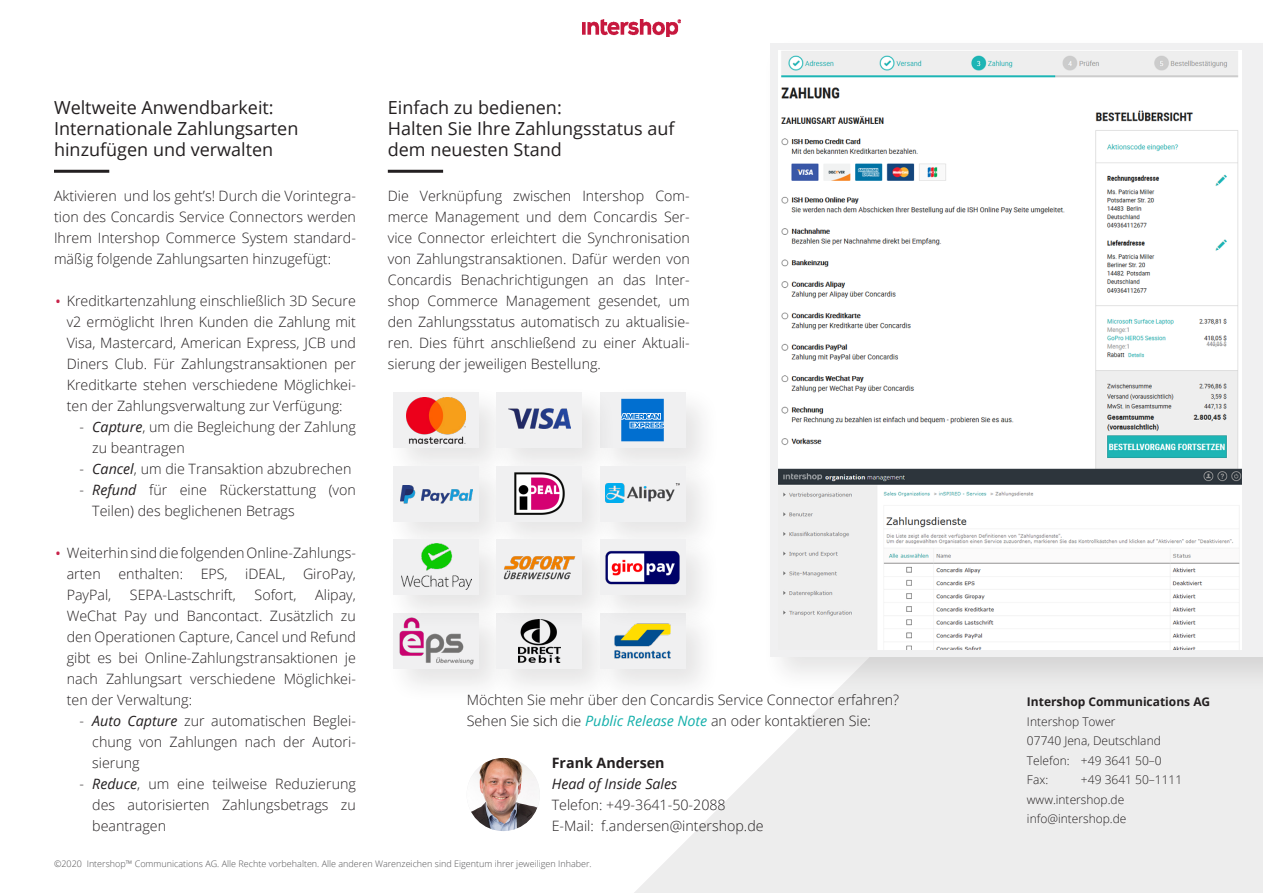
<style>
.page{position:relative;width:1263px;height:893px;background:#fff}
.page>*{position:absolute;margin:0;border:0;box-sizing:border-box;transform-origin:0 0}
.Subheading_01_12_14{font:18px/21px "Open Sans";color:#231f20}
.Running_Text_9_5_14{font:300 14.25px/21px "Open Sans";color:#231f20;text-align:justify}
.Running_Text_9_5_14-2{font:italic 14.25px "Open Sans";color:#231f20}
.Running_Text_9_5_14-3{font:700 14.25px "Open Sans";color:#231f20}
.Company_Text_8_13_pt{font:300 12px/19.5px "Open Sans";color:#231f20}
.Picture_Text_Caption{font:300 9px "Open Sans";color:#535355}
.s1{font-size:21px;color:#c82249}
.s2{font-weight:400;font-style:italic}
.s3{font-weight:400;font-style:italic;color:#13afaa}
.s4{font-weight:700}
</style>
<div class="page">
<svg style="left:634px;top:36px;width:629px;height:857px;fill:#ededed"></svg>
<div style="left:386px;top:384px;width:128px;height:99px;background:#231f20;opacity:.12"></div>
<div style="left:394px;top:392px;width:85px;height:56px;background:#f0f0f1"></div>
<img style="left:407px;top:397px;width:59px;height:46px">
<div style="left:592px;top:384px;width:129px;height:99px;background:#231f20;opacity:.12"></div>
<div style="left:600px;top:392px;width:85px;height:56px;background:#f0f0f1"></div>
<svg style="left:621px;top:399px;width:43px;height:42px;background:#2684d6"></svg>
<div style="left:489px;top:384px;width:128px;height:99px;background:#231f20;opacity:.12"></div>
<div style="left:497px;top:392px;width:85px;height:56px;background:#f0f0f1"></div>
<img style="left:508px;top:409px;width:62px;height:20px">
<div style="left:386px;top:458px;width:128px;height:99px;background:#231f20;opacity:.12"></div>
<div style="left:394px;top:466px;width:85px;height:55px;background:#f0f0f1"></div>
<img style="left:400px;top:486px;width:72px;height:18px">
<div style="left:489px;top:458px;width:128px;height:99px;background:#f0f0f1"></div>
<img style="left:514px;top:472px;width:51px;height:43px">
<div style="left:592px;top:458px;width:129px;height:99px;background:#f4f4f4"></div>
<div style="left:600px;top:466px;width:85px;height:55px;background:#f0f0f1"></div>
<img style="left:606px;top:484px;width:73px;height:19px">
<div style="left:386px;top:605px;width:128px;height:99px;background:#231f20;opacity:.12"></div>
<div style="left:394px;top:613px;width:85px;height:56px;background:#f0f0f1"></div>
<img style="left:399px;top:631px;width:75px;height:34px">
<div style="left:489px;top:605px;width:128px;height:99px;background:#231f20;opacity:.12"></div>
<div style="left:497px;top:613px;width:85px;height:56px;background:#f0f0f1"></div>
<img style="left:518px;top:631px;width:43px;height:31px">
<div style="left:592px;top:605px;width:129px;height:99px;background:#231f20;opacity:.12"></div>
<div style="left:600px;top:613px;width:85px;height:56px;background:#f0f0f1"></div>
<img style="left:614px;top:631px;width:57px;height:28px">
<div style="left:386px;top:532px;width:128px;height:99px;background:#231f20;opacity:.12"></div>
<div style="left:394px;top:540px;width:85px;height:55px;background:#f0f0f1"></div>
<img style="left:401px;top:544px;width:70px;height:45px">
<div style="left:489px;top:532px;width:128px;height:99px;background:#f0f0f1"></div>
<img style="left:503px;top:556px;width:73px;height:23px">
<div style="left:592px;top:532px;width:129px;height:99px;background:#f4f3f3"></div>
<div style="left:600px;top:540px;width:85px;height:55px;background:#f0f0f1"></div>
<img style="left:605px;top:550px;width:75px;height:35px">
<img style="left:582px;top:19px;width:99px;height:17px">
<hr style="left:54px;top:170px;width:55px;height:3px;background:#231f20">
<hr style="left:388px;top:170px;width:55px;height:3px;background:#231f20">
<div style="left:762px;top:36px;width:501px;height:657px;background:#231f20;opacity:.12"></div>
<div style="left:770px;top:44px;width:493px;height:613px;background:#f0f0f1"></div>
<img style="left:778px;top:51px;width:464px;height:599px">
<img style="left:467px;top:758px;width:73px;height:73px;border-radius:37px">
<p class="Subheading_01_12_14" style="left:54px;top:97px;width:221px">Weltweite Anwendbarkeit:</p>
<p class="Subheading_01_12_14" style="left:54px;top:118px;width:246px">Internationale Zahlungsarten hinzufügen und verwalten</p>
<p class="Running_Text_9_5_14" style="left:54px;top:185px;width:303px">Aktivieren und los geht’s! Durch die Vorintegra&shy;tion des Concardis Service Connectors werden Ihrem Intershop Commerce System standard&shy;mäßig folgende Zahlungsarten hinzugefügt:</p>
<p class="Running_Text_9_5_14" style="left:67px;top:290px;width:291px;text-indent:-13px"><span class="s1">•</span> Kreditkartenzahlung einschließlich 3D Secure v2 ermöglicht Ihren Kunden die Zahlung mit Visa, Mastercard, American Express, JCB und Diners Club. Für Zahlungstransaktionen per Kreditkarte stehen verschiedene Möglichkei&shy;ten der Zahlungsverwaltung zur Verfügung:</p>
<p class="Running_Text_9_5_14" style="left:92px;top:416px;width:265px;text-indent:-13px">- <span class="s2">Capture</span>, um die Begleichung der Zahlung zu beantragen</p>
<p class="Running_Text_9_5_14" style="left:80px;top:458px;width:273px">- <span class="s2">Cancel</span>, um die Transaktion abzubrechen</p>
<p class="Running_Text_9_5_14" style="left:92px;top:479px;width:265px;text-indent:-13px">- <span class="s2">Refund</span> für eine Rückerstattung (von<br>Teilen) des beglichenen Betrags</p>
<p class="Running_Text_9_5_14" style="left:67px;top:542px;width:291px;text-indent:-13px"><span class="s1">•</span> Weiterhin sind die folgenden Online-Zahlungs&shy;arten enthalten: EPS, iDEAL, GiroPay, PayPal,</p>
<p class="Running_Text_9_5_14" style="left:130px;top:584px;width:108px">SEPA-Lastschrift,</p>
<p class="Running_Text_9_5_14" style="left:255px;top:584px;width:44px">Sofort,</p>
<p class="Running_Text_9_5_14" style="left:67px;top:584px;width:291px;text-indent:249px">Alipay, WeChat Pay und Bancontact. Zusätzlich zu den Operationen Capture, Cancel und Refund gibt es bei Online-Zahlungstransaktionen je nach Zahlungsart verschiedene Möglichkei&shy;ten der Verwaltung:</p>
<p class="Running_Text_9_5_14" style="left:92px;top:710px;width:265px;text-indent:-13px">- <span class="s2">Auto Capture</span> zur automatischen Beglei&shy;chung von Zahlungen nach der Autori&shy;sierung</p>
<p class="Running_Text_9_5_14" style="left:92px;top:773px;width:265px;text-indent:-13px">- <span class="s2">Reduce</span>, um eine teilweise Reduzierung des autorisierten Zahlungsbetrags zu beantragen</p>
<p class="Subheading_01_12_14" style="left:388px;top:97px;width:175px">Einfach zu bedienen:</p>
<p class="Subheading_01_12_14" style="left:388px;top:118px;width:288px">Halten Sie Ihre Zahlungsstatus auf dem neuesten Stand</p>
<p class="Running_Text_9_5_14" style="left:388px;top:185px;width:303px">Die Verknüpfung zwischen Intershop Com&shy;merce Management und dem Concardis Ser&shy;vice Connector erleichtert die Synchronisation von Zahlungstransaktionen. Dafür werden von Concardis Benachrichtigungen an das Inter&shy;shop Commerce Management gesendet, um den Zahlungsstatus automatisch zu aktualisie&shy;ren. Dies führt anschließend zu einer Aktuali&shy;sierung der jeweiligen Bestellung.</p>
<p class="Running_Text_9_5_14" style="left:467px;top:689px;width:434px">Möchten Sie mehr über den Concardis Service Connector erfahren?</p>
<p class="Running_Text_9_5_14" style="left:467px;top:710px;width:406px">Sehen Sie sich die <span class="s3">Public Release Note</span> an oder kontaktieren Sie:</p>
<p class="Running_Text_9_5_14-3" style="left:552px;top:753px;width:114px">Frank Andersen</p>
<p class="Running_Text_9_5_14-2" style="left:552px;top:774px;width:127px">Head of Inside Sales</p>
<p class="Running_Text_9_5_14" style="left:552px;top:794px;width:176px">Telefon: +49-3641-50-2088</p>
<p class="Running_Text_9_5_14" style="left:552px;top:815px;width:213px">E-Mail: f.andersen@intershop.de</p>
<p class="Picture_Text_Caption" style="left:54px;top:858px;width:539px">©2020 Intershop™ Communications AG. Alle Rechte vorbehalten. Alle anderen Warenzeichen sind Eigentum ihrer jeweiligen Inhaber.</p>
<p class="Company_Text_8_13_pt" style="left:1027px;top:692px;width:185px"><span class="s4">Intershop Communications AG<br></span>Intershop Tower<br>07740 Jena, Deutschland<br>Telefon: +49 3641 50–0<br>Fax:</p>
<p class="Company_Text_8_13_pt" style="left:1081px;top:770px;width:103px">+49 3641 50–1111</p>
<p class="Company_Text_8_13_pt" style="left:1027px;top:789px;width:99px">www.intershop.de</p>
<p class="Company_Text_8_13_pt" style="left:1027px;top:809px;width:101px">info@intershop.de</p>
</div>
